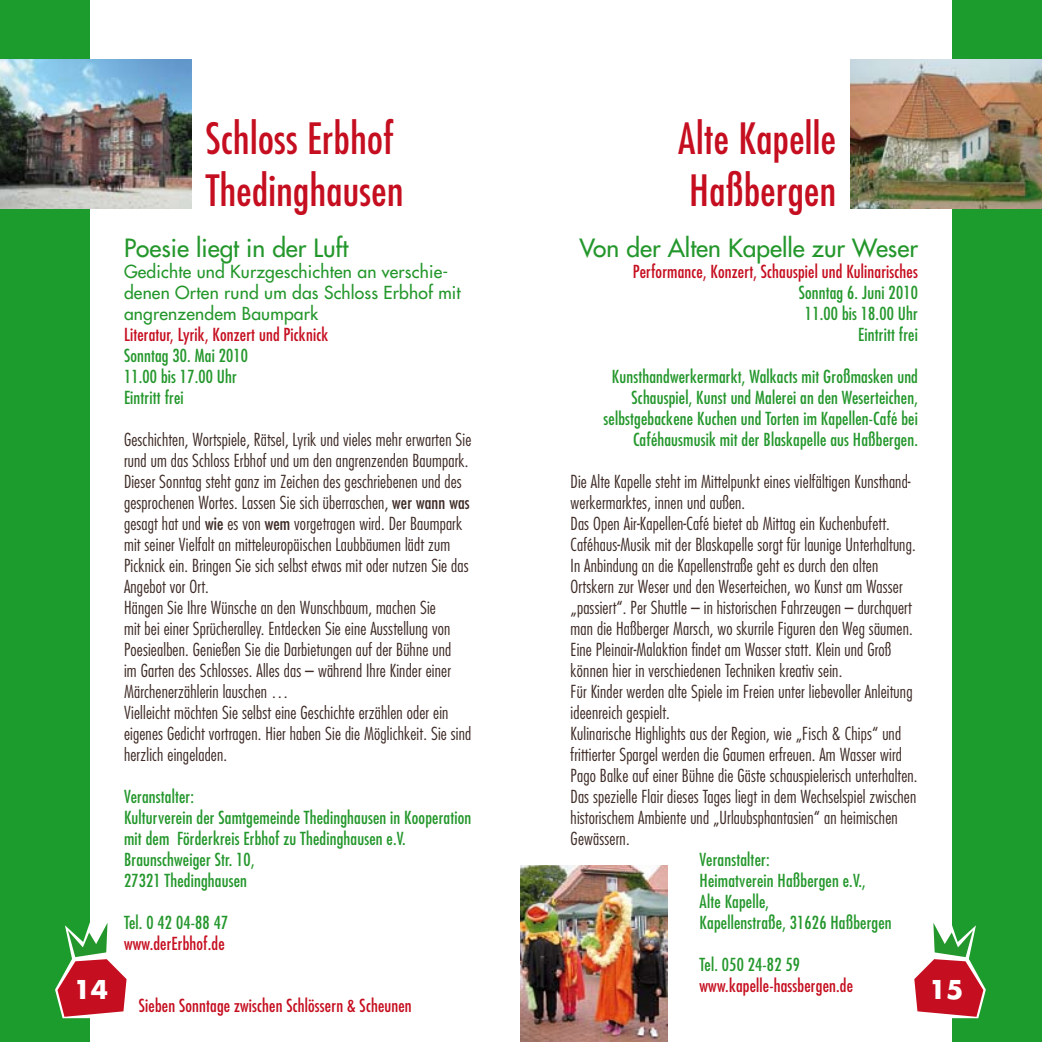
<style>
.page{position:relative;width:1042px;height:1042px;background:#fff}
.page>*{position:absolute;margin:0;border:0;box-sizing:border-box;transform-origin:0 0}
.t1{font:condensed 42px/52.5px "Futura";letter-spacing:.01em;color:#c50e1f}
.t2{font:700 25.2px "Futura";color:#fff}
.t3{font:24.5px "Futura";color:#24972c}
.t4{font:300 condensed 17.5px/21px "Futura";letter-spacing:.01em;color:#3f2c27}
.t5{font:condensed 17.5px/21px "Futura";letter-spacing:.01em;color:#24972c}
.t6{font:condensed 17.5px "Futura";letter-spacing:.01em;color:#c50e1f}
.t7{font:17.5px/21px "Futura";letter-spacing:.01em;color:#24972c}
.s1{font-weight:400}
</style>
<div class="page">
<div style="left:952px;top:0;width:90px;height:1042px;background:#1c9c2c"></div>
<div style="left:0;top:0;width:89px;height:1042px;background:#1c9c2c"></div>
<svg style="left:55px;top:913px;width:72px;height:105px"></svg>
<svg style="left:914px;top:923px;width:72px;height:95px"></svg>
<img style="left:0;top:60px;width:191px;height:148px">
<img style="left:851px;top:60px;width:191px;height:148px">
<img style="left:521px;top:866px;width:146px;height:176px">
<h1 class="t1" style="left:206px;top:111px;width:199px">Schloss Erbhof<br>Thedinghausen</h1>
<h3 class="t3" style="left:124px;top:231px;width:226px">Poesie liegt in der Luft</h3>
<p class="t7" style="left:124px;top:260px;width:338px">Gedichte und Kurzgeschichten an verschie&shy;denen Orten rund um das Schloss Erbhof mit angrenzendem Baumpark</p>
<p class="t6" style="left:124px;top:323px;width:206px">Literatur, Lyrik, Konzert und Picknick</p>
<p class="t5" style="left:124px;top:344px;width:125px">Sonntag 30. Mai 2010<br>11.00 bis 17.00 Uhr<br>Eintritt frei</p>
<p class="t4" style="left:124px;top:428px;width:349px">Geschichten, Wortspiele, Rätsel, Lyrik und vieles mehr erwarten Sie rund um das Schloss Erbhof und um den angrenzenden Baumpark.<br>Dieser Sonntag steht ganz im Zeichen des geschriebenen und des gesprochenen Wortes. Lassen Sie sich überraschen, <span class="s1">wer wann was </span>gesagt hat und <span class="s1">wie</span> es von <span class="s1">wem</span> vorgetragen wird. Der Baumpark mit seiner Vielfalt an mitteleuropäischen Laubbäumen lädt zum Picknick ein. Bringen Sie sich selbst etwas mit oder nutzen Sie das Angebot vor Ort.<br>Hängen Sie Ihre Wünsche an den Wunschbaum, machen Sie<br>mit bei einer Sprücheralley. Entdecken Sie eine Ausstellung von Poesiealben. Genießen Sie die Darbietungen auf der Bühne und<br>im Garten des Schlosses. Alles das – während Ihre Kinder einer Märchenerzählerin lauschen …<br>Vielleicht möchten Sie selbst eine Geschichte erzählen oder ein eigenes Gedicht vortragen. Hier haben Sie die Möglichkeit. Sie sind herzlich eingeladen.</p>
<p class="t5" style="left:124px;top:785px;width:349px">Veranstalter:<br>Kulturverein der Samtgemeinde Thedinghausen in Kooperation mit dem Förderkreis Erbhof zu Thedinghausen e.V.<br>Braunschweiger Str. 10,<br>27321 Thedinghausen</p>
<p class="t5" style="left:124px;top:911px;width:106px">Tel. 0 42 04-88 47</p>
<p class="t6" style="left:124px;top:932px;width:102px">www.derErbhof.de</p>
<h1 class="t1" style="left:678px;top:111px;width:159px">Alte Kapelle<br>Haßbergen</h1>
<h3 class="t3" style="left:579px;top:231px;width:340px">Von der Alten Kapelle zur Weser</h3>
<p class="t6" style="left:633px;top:260px;width:287px">Performance, Konzert, Schauspiel und Kulinarisches</p>
<p class="t5" style="left:798px;top:281px;width:121px;text-align:right">Sonntag 6. Juni 2010<br>11.00 bis 18.00 Uhr<br>Eintritt frei</p>
<p class="t5" style="left:603px;top:365px;width:316px;text-align:right">Kunsthandwerkermarkt, Walkacts mit Großmasken und Schauspiel, Kunst und Malerei an den Weserteichen, selbstgebackene Kuchen und Torten im Kapellen-Café bei Caféhausmusik mit der Blaskapelle aus Haßbergen.</p>
<p class="t4" style="left:570px;top:470px;width:348px">Die Alte Kapelle steht im Mittelpunkt eines vielfältigen Kunsthand&shy;werkermarktes, innen und außen.<br>Das Open Air-Kapellen-Café bietet ab Mittag ein Kuchenbufett.<br>Caféhaus-Musik mit der Blaskapelle sorgt für launige Unterhaltung.<br>In Anbindung an die Kapellenstraße geht es durch den alten Ortskern zur Weser und den Weserteichen, wo Kunst am Wasser „passiert“. Per Shuttle – in historischen Fahrzeugen – durchquert man die Haßberger Marsch, wo skurrile Figuren den Weg säumen.<br>Eine Pleinair-Malaktion findet am Wasser statt. Klein und Groß können hier in verschiedenen Techniken kreativ sein.<br>Für Kinder werden alte Spiele im Freien unter liebevoller Anleitung ideenreich gespielt.<br>Kulinarische Highlights aus der Region, wie „Fisch &amp; Chips“ und frittierter Spargel werden die Gaumen erfreuen. Am Wasser wird Pago Balke auf einer Bühne die Gäste schauspielerisch unterhalten.<br>Das spezielle Flair dieses Tages liegt in dem Wechselspiel zwischen historischem Ambiente und „Urlaubsphantasien“ an heimischen Gewässern.</p>
<p class="t5" style="left:699px;top:848px;width:194px">Veranstalter:<br>Heimatverein Haßbergen e.V.,<br>Alte Kapelle,<br>Kapellenstraße, 31626 Haßbergen</p>
<p class="t5" style="left:699px;top:953px;width:102px">Tel. 050 24-82 59</p>
<p class="t6" style="left:699px;top:974px;width:155px">www.kapelle-hassbergen.de</p>
<h2 class="t2" style="left:73px;top:972px;width:36px">14</h2>
<h2 class="t2" style="left:929px;top:972px;width:36px">15</h2>
<p class="t6" style="left:139px;top:994px;width:274px">Sieben Sonntage zwischen Schlössern &amp; Scheunen</p>
</div>
